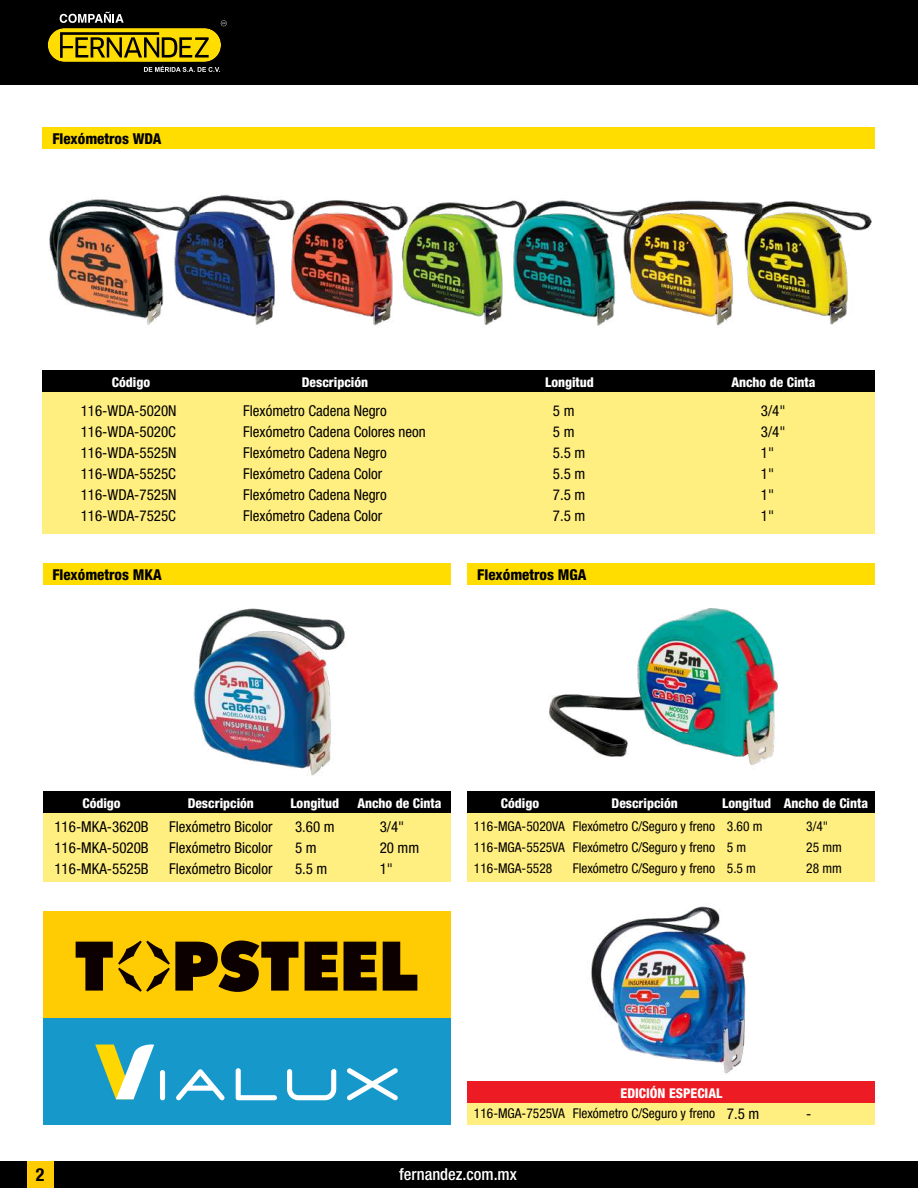
<style>
.page{position:relative;width:918px;height:1188px;background:#fff}
.page>*{position:absolute;margin:0;border:0;box-sizing:border-box;transform-origin:0 0}
.t1{font:700 condensed 18px "Helvetica Neue LT Std";color:#000}
.t2{font:500 condensed 16.5px "Helvetica Neue LT Std";color:#fff}
.t3{font:condensed 15px/21px "Helvetica Neue LT Std";color:#000}
.t4{font:800 condensed 15px "Helvetica Neue LT Std";color:#000}
.t5{font:condensed 13.5px/21px "Helvetica Neue LT Std";color:#000;text-align:justify}
.t6{font:800 condensed 13.5px "Helvetica Neue LT Std";color:#fff}
</style>
<div class="page">
<div style="left:0;top:1161px;width:918px;height:27px;background:#000"></div>
<div style="left:27px;top:1161px;width:27px;height:27px;background:#ffcb03"></div>
<div style="left:0;top:0;width:918px;height:85px;background:#000"></div>
<svg style="left:47px;top:12px;width:180px;height:60px"></svg>
<div style="left:468px;top:1103px;width:407px;height:21px;background:#ffee80"></div>
<div style="left:43px;top:371px;width:832px;height:21px;background:#000"></div>
<div style="left:43px;top:792px;width:407px;height:21px;background:#000"></div>
<div style="left:468px;top:792px;width:407px;height:21px;background:#000"></div>
<div style="left:468px;top:1082px;width:407px;height:21px;background:#ed1b23"></div>
<div style="left:43px;top:392px;width:832px;height:142px;background:#ffee80"></div>
<div style="left:43px;top:813px;width:407px;height:69px;background:#ffee80"></div>
<div style="left:468px;top:813px;width:407px;height:69px;background:#ffee80"></div>
<div style="left:43px;top:128px;width:832px;height:21px;background:#fd0"></div>
<div style="left:43px;top:564px;width:407px;height:21px;background:#fd0"></div>
<div style="left:468px;top:564px;width:407px;height:21px;background:#fd0"></div>
<img style="left:49px;top:194px;width:823px;height:134px">
<img style="left:193px;top:608px;width:152px;height:168px">
<img style="left:549px;top:608px;width:229px;height:158px">
<img style="left:591px;top:906px;width:155px;height:168px">
<div style="left:43px;top:912px;width:407px;height:106px;background:#ffcb03"></div>
<div style="left:43px;top:1018px;width:407px;height:106px;background:#1699ca"></div>
<svg style="left:305px;top:942px;width:33px;height:49px"></svg>
<svg style="left:344px;top:942px;width:33px;height:49px"></svg>
<svg style="left:383px;top:942px;width:34px;height:49px"></svg>
<svg style="left:76px;top:941px;width:222px;height:51px"></svg>
<div style="left:160px;top:1070px;width:5px;height:30px;background:#fff;border-radius:3px"></div>
<svg style="left:287px;top:1069px;width:49px;height:31px"></svg>
<svg style="left:236px;top:1068px;width:41px;height:32px"></svg>
<svg style="left:347px;top:1068px;width:51px;height:32px"></svg>
<svg style="left:176px;top:1069px;width:49px;height:31px"></svg>
<svg style="left:95px;top:1044px;width:59px;height:55px"></svg>
<p class="t4" style="left:52px;top:129px;width:111px">Flexómetros WDA</p>
<p class="t6" style="left:112px;top:374px;width:40px">Código</p>
<p class="t6" style="left:545px;top:374px;width:50px">Longitud</p>
<p class="t6" style="left:731px;top:374px;width:86px">Ancho de Cinta</p>
<p class="t6" style="left:302px;top:374px;width:68px">Descripción</p>
<p class="t3" style="left:243px;top:400px;width:184px">Flexómetro Cadena Negro<br>Flexómetro Cadena Colores neon<br>Flexómetro Cadena Negro<br>Flexómetro Cadena Color<br>Flexómetro Cadena Negro<br>Flexómetro Cadena Color</p>
<p class="t3" style="left:81px;top:400px;width:97px;text-align:justify">116-WDA-5020N 116-WDA-5020C 116-WDA-5525N 116-WDA-5525C 116-WDA-7525N 116-WDA-7525C</p>
<p class="t3" style="left:553px;top:400px;width:34px">5 m<br>5 m<br>5.5 m<br>5.5 m<br>7.5 m<br>7.5 m</p>
<p class="t3" style="left:761px;top:400px;width:26px">3/4"<br>3/4"<br>1"<br>1"<br>1"<br>1"</p>
<p class="t4" style="left:52px;top:565px;width:111px">Flexómetros MKA</p>
<p class="t4" style="left:477px;top:565px;width:111px">Flexómetros MGA</p>
<p class="t6" style="left:82px;top:795px;width:40px">Código</p>
<p class="t6" style="left:188px;top:795px;width:68px">Descripción</p>
<p class="t6" style="left:290px;top:795px;width:50px">Longitud</p>
<p class="t6" style="left:357px;top:795px;width:86px">Ancho de Cinta</p>
<p class="t6" style="left:501px;top:795px;width:40px">Código</p>
<p class="t6" style="left:612px;top:795px;width:68px">Descripción</p>
<p class="t6" style="left:722px;top:795px;width:147px">Longitud Ancho de Cinta</p>
<p class="t3" style="left:169px;top:816px;width:105px;text-align:justify">Flexómetro Bicolor Flexómetro Bicolor Flexómetro Bicolor</p>
<p class="t5" style="left:573px;top:816px;width:144px">Flexómetro C/Seguro y freno Flexómetro C/Seguro y freno Flexómetro C/Seguro y freno</p>
<p class="t3" style="left:380px;top:816px;width:41px">3/4"<br>20 mm<br>1"</p>
<p class="t5" style="left:806px;top:816px;width:37px;text-align:left">3/4"<br>25 mm<br>28 mm</p>
<p class="t3" style="left:54px;top:816px;width:96px;text-align:justify">116-MKA-3620B 116-MKA-5020B 116-MKA-5525B</p>
<p class="t5" style="left:474px;top:816px;width:92px">116-MGA-5020VA 116-MGA-5525VA 116-MGA-5528</p>
<p class="t3" style="left:295px;top:816px;width:41px">3.60 m<br>5 m<br>5.5 m</p>
<p class="t5" style="left:727px;top:816px;width:37px;text-align:left">3.60 m<br>5 m<br>5.5 m</p>
<p class="t5" style="left:474px;top:1103px;width:92px">116-MGA-7525VA</p>
<p class="t6" style="left:621px;top:1084px;width:103px">EDICIÓN ESPECIAL</p>
<p class="t5" style="left:573px;top:1103px;width:144px">Flexómetro C/Seguro y freno</p>
<p class="t3" style="left:727px;top:1103px;width:34px">7.5 m</p>
<p class="t1" style="left:36px;top:1164px;width:10px">2</p>
<p class="t2" style="left:399px;top:1164px;width:119px">fernandez.com.mx</p>
<p class="t3" style="left:806px;top:1103px;width:7px">-</p>
</div>
